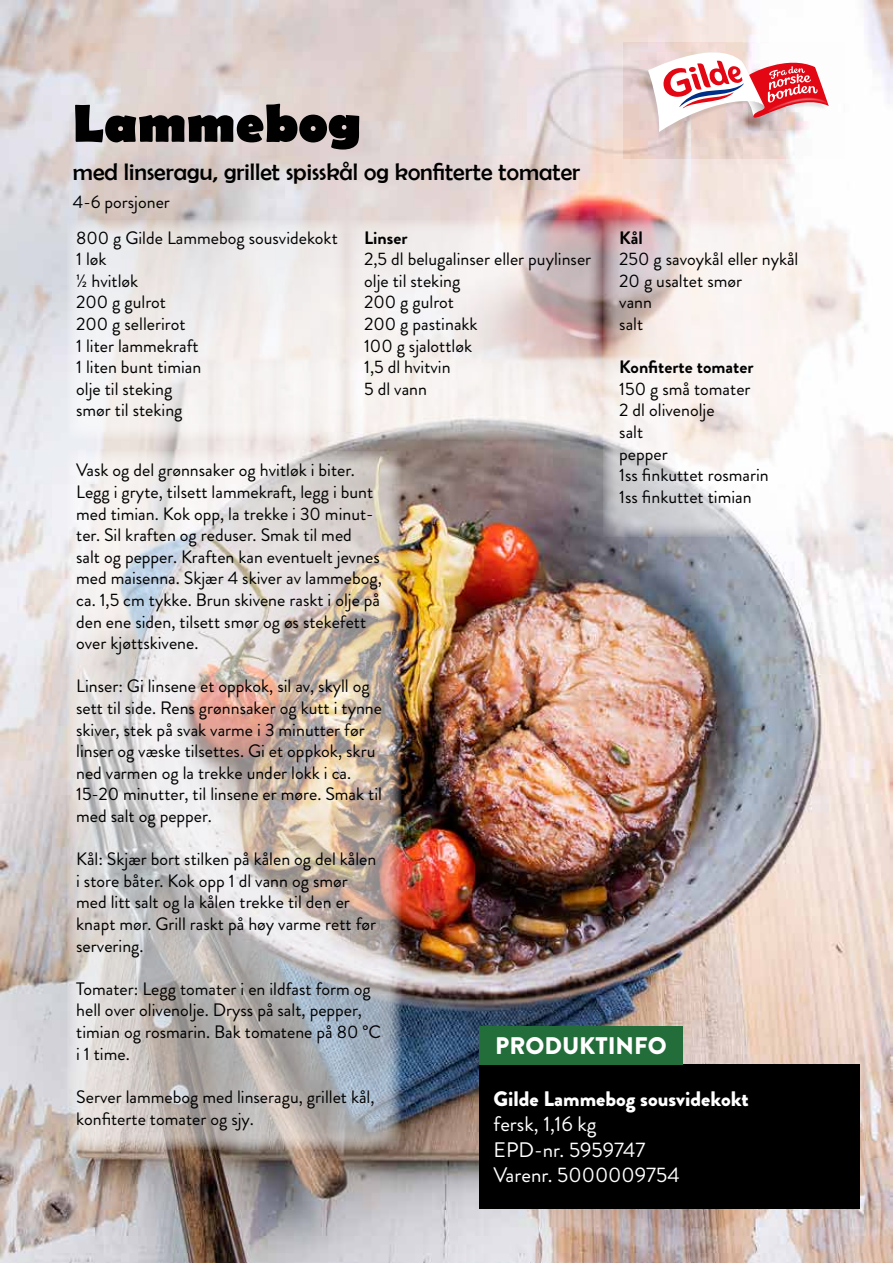
<style>
.page{position:relative;width:893px;height:1263px;background:#fff}
.page>*{position:absolute;margin:0;border:0;box-sizing:border-box;transform-origin:0 0}
.t1{font:700 54px "Berlin Sans FB";color:#000}
.t2{font:24px "Berlin Sans FB";color:#000}
.t3{font:900 24px "Brandon Grotesque";color:#fff}
.t4{font:21px/25.2px "Brandon Grotesque";color:#fff}
.t5{font:900 21px "Brandon Grotesque";color:#fff}
.t6{font:18px/21.6px "Brandon Grotesque";color:#000}
.t7{font:700 18px "Brandon Grotesque";color:#000}
</style>
<div class="page">
<img style="left:0;top:0;width:893px;height:1263px">
<img style="left:623px;top:43px;width:222px;height:115px">
<img style="left:829px;top:78px;width:17px;height:52px">
<svg style="left:648px;top:38px;width:181px;height:94px"></svg>
<div style="left:479px;top:1064px;width:381px;height:145px;background:#000"></div>
<div style="left:479px;top:1026px;width:204px;height:38px;background:#236d3b"></div>
<svg style="left:67px;top:220px;width:279px;height:219px;fill:#f1eeed"></svg>
<svg style="left:346px;top:220px;width:257px;height:219px;fill:#f2edeb"></svg>
<svg style="left:603px;top:220px;width:257px;height:317px;fill:#f9f3f0"></svg>
<img style="left:67px;top:451px;width:334px;height:698px">
<h1 class="t1" style="left:73px;top:93px;width:289px">Lammebog</h1>
<h2 class="t2" style="left:73px;top:158px;width:509px">med linseragu, grillet spisskål og konfiterte tomater</h2>
<p class="t6" style="left:73px;top:185px;width:266px;line-height:35.2px">4-6 porsjoner<br>800 g Gilde Lammebog sousvidekokt</p>
<p class="t6" style="left:76px;top:249px;width:127px">1 løk<br>½ hvitløk<br>200 g gulrot<br>200 g sellerirot<br>1 liter lammekraft<br>1 liten bunt timian olje til steking smør til steking</p>
<p class="t7" style="left:619px;top:225px;width:25px">Kål</p>
<p class="t6" style="left:619px;top:249px;width:181px">250 g savoykål eller nykål<br>20 g usaltet smør<br>vann<br>salt</p>
<p class="t7" style="left:619px;top:354px;width:136px">Konfiterte tomater</p>
<p class="t6" style="left:619px;top:378px;width:151px">150 g små tomater<br>2 dl olivenolje<br>salt<br>pepper<br>1ss finkuttet rosmarin<br>1ss finkuttet timian</p>
<p class="t7" style="left:364px;top:225px;width:45px">Linser</p>
<p class="t6" style="left:364px;top:249px;width:229px">2,5 dl belugalinser eller puylinser olje til steking<br>200 g gulrot<br>200 g pastinakk<br>100 g sjalottløk<br>1,5 dl hvitvin<br>5 dl vann</p>
<p class="t6" style="left:76px;top:460px;width:307px">Vask og del grønnsaker og hvitløk i biter.<br>Legg i gryte, tilsett lammekraft, legg i bunt med timian. Kok opp, la trekke i 30 minut&shy;ter. Sil kraften og reduser. Smak til med<br>salt og pepper. Kraften kan eventuelt jevnes med maisenna. Skjær 4 skiver av lammebog, ca. 1,5 cm tykke. Brun skivene raskt i olje på den ene siden, tilsett smør og øs stekefett over kjøttskivene.</p>
<p class="t6" style="left:76px;top:676px;width:307px">Linser: Gi linsene et oppkok, sil av, skyll og sett til side. Rens grønnsaker og kutt i tynne skiver, stek på svak varme i 3 minutter før linser og væske tilsettes. Gi et oppkok, skru ned varmen og la trekke under lokk i ca.<br>15-20 minutter, til linsene er møre. Smak til med salt og pepper.</p>
<p class="t6" style="left:76px;top:848px;width:302px">Kål: Skjær bort stilken på kålen og del kålen i store båter. Kok opp 1 dl vann og smør med litt salt og la kålen trekke til den er knapt mør. Grill raskt på høy varme rett før servering.</p>
<p class="t6" style="left:76px;top:978px;width:306px">Tomater: Legg tomater i en ildfast form og hell over olivenolje. Dryss på salt, pepper, timian og rosmarin. Bak tomatene på 80 °C i 1 time.</p>
<p class="t6" style="left:76px;top:1086px;width:300px">Server lammebog med linseragu, grillet kål, konfiterte tomater og sjy.</p>
<h2 class="t3" style="left:495px;top:1028px;width:173px">PRODUKTINFO</h2>
<p class="t5" style="left:494px;top:1084px;width:256px">Gilde Lammebog sousvidekokt</p>
<p class="t4" style="left:494px;top:1112px;width:187px">fersk, 1,16 kg<br>EPD-nr. 5959747<br>Varenr. 5000009754</p>
</div>
